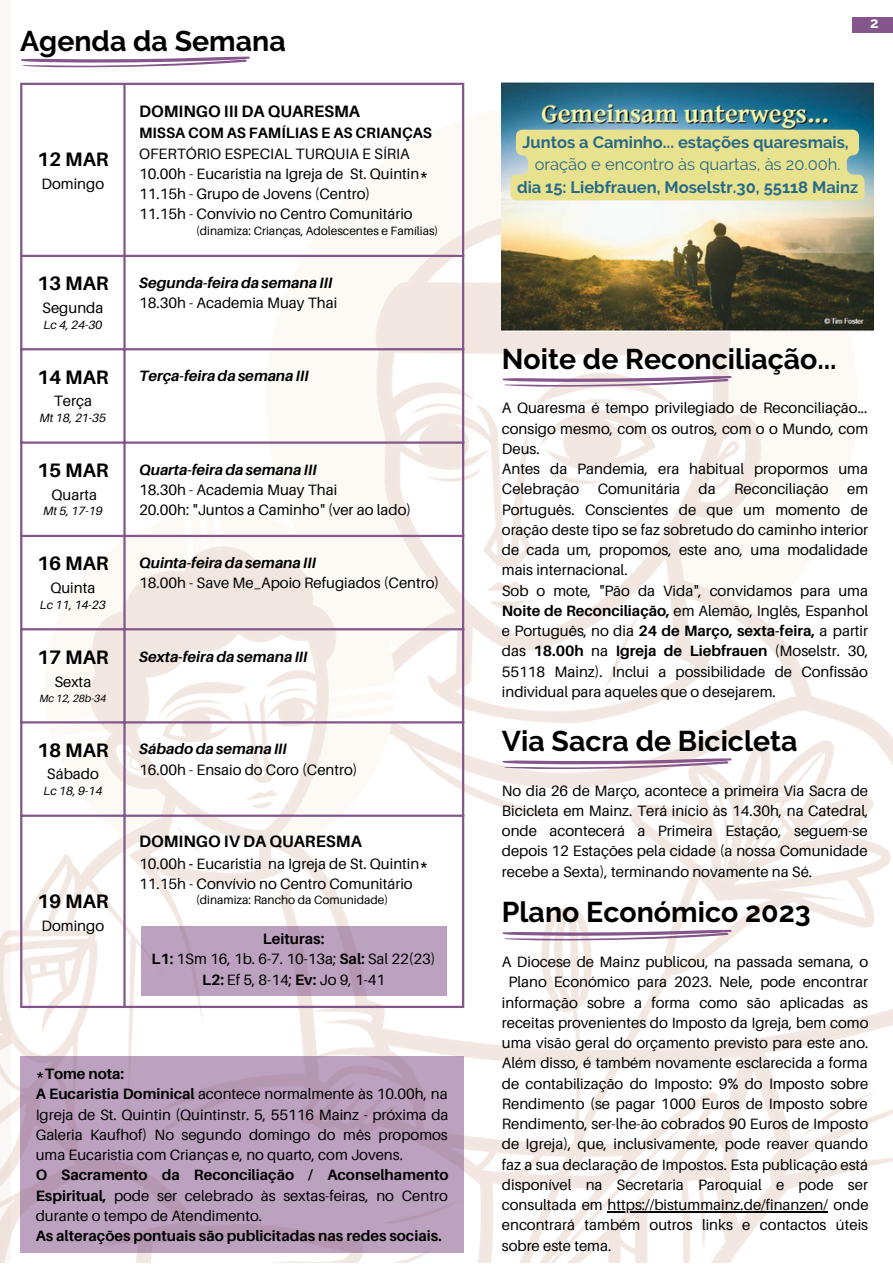
<style>
.page{position:relative;width:893px;height:1264px;background:#fff}
.page>*{position:absolute;margin:0;border:0;box-sizing:border-box;transform-origin:0 0}
.t1{font:700 28.5px "Raleway";color:#000}
.t2{font:700 19.5px "Aileron";color:#000}
.t3{font:700 16.5px "Raleway";color:#266988}
.t4{font:700 16.5px "Aileron";color:#000}
.t5{font:16.5px "Raleway";color:#266988}
.t6{font:15px/20.2px "Aileron";color:#000}
.t7{font:italic 700 15px "Aileron";color:#000}
.t8{font:700 15px "Aileron";color:#000}
.t9{font:700 15px "Raleway";color:#fff}
.t10{font:12px "Aileron";color:#000}
.t11{font:italic 12px "Aileron";color:#000}
.t12{font:italic 10.5px "Aileron";color:#000}
.s1{font-weight:700}
</style>
<div class="page">
<img style="left:11px;top:32px;width:881px;height:1230px">
<hr style="left:20px;top:85px;width:2px;height:920px;background:#85568c">
<hr style="left:123px;top:85px;width:3px;height:920px;background:#85568c">
<hr style="left:462px;top:85px;width:2px;height:920px;background:#85568c">
<hr style="left:20px;top:83px;width:444px;height:2px;background:#85568c">
<hr style="left:20px;top:255px;width:444px;height:2px;background:#85568c">
<hr style="left:20px;top:348px;width:444px;height:2px;background:#85568c">
<hr style="left:20px;top:441px;width:444px;height:3px;background:#85568c">
<hr style="left:20px;top:535px;width:444px;height:2px;background:#85568c">
<hr style="left:20px;top:628px;width:444px;height:2px;background:#85568c">
<hr style="left:20px;top:721px;width:444px;height:2px;background:#85568c">
<hr style="left:20px;top:814px;width:444px;height:2px;background:#85568c">
<hr style="left:20px;top:1005px;width:444px;height:3px;background:#85568c">
<svg style="left:20px;top:57px;width:231px;height:11px"></svg>
<div style="left:141px;top:926px;width:305px;height:69px;background:linear-gradient(to right,#bca1bf,#bba1be)"></div>
<img style="left:502px;top:83px;width:371px;height:248px">
<div style="left:510px;top:130px;width:354px;height:70px;background:#e8e28f"></div>
<div style="left:851px;top:17px;width:41px;height:15px;background:#85568c"></div>
<svg style="left:0;top:929px;width:11px;height:333px"></svg>
<svg style="left:502px;top:929px;width:230px;height:11px"></svg>
<hr style="left:607px;top:1211px;width:221px;height:1px;background:#000">
<div style="left:20px;top:1056px;width:443px;height:197px;background:linear-gradient(to right,#bba0bd,#bba0be)"></div>
<svg style="left:502px;top:758px;width:230px;height:11px"></svg>
<svg style="left:502px;top:376px;width:230px;height:11px"></svg>
<h1 class="t1" style="left:20px;top:24px;width:267px">Agenda da Semana</h1>
<h2 class="t2" style="left:37px;top:147px;width:73px">12 MAR</h2>
<p class="t6" style="left:42px;top:173px;width:64px">Domingo</p>
<h2 class="t2" style="left:37px;top:271px;width:73px">13 MAR</h2>
<p class="t6" style="left:42px;top:297px;width:63px">Segunda</p>
<p class="t11" style="left:43px;top:317px;width:60px">Lc 4, 24-30</p>
<h2 class="t2" style="left:37px;top:365px;width:73px">14 MAR</h2>
<p class="t6" style="left:54px;top:390px;width:40px">Terça</p>
<p class="t11" style="left:40px;top:410px;width:68px">Mt 18, 21-35</p>
<h2 class="t2" style="left:37px;top:458px;width:73px">15 MAR</h2>
<p class="t6" style="left:52px;top:484px;width:47px">Quarta</p>
<p class="t11" style="left:43px;top:504px;width:61px">Mt 5, 17-19</p>
<h2 class="t2" style="left:37px;top:551px;width:73px">16 MAR</h2>
<p class="t6" style="left:50px;top:577px;width:46px">Quinta</p>
<p class="t11" style="left:40px;top:597px;width:67px">Lc 11, 14-23</p>
<h2 class="t2" style="left:37px;top:645px;width:73px">17 MAR</h2>
<p class="t6" style="left:54px;top:671px;width:38px">Sexta</p>
<p class="t12" style="left:39px;top:692px;width:69px">Mc 12, 28b-34</p>
<h2 class="t2" style="left:37px;top:737px;width:73px">18 MAR</h2>
<p class="t6" style="left:47px;top:763px;width:53px">Sábado</p>
<p class="t11" style="left:43px;top:783px;width:60px">Lc 18, 9-14</p>
<h2 class="t2" style="left:37px;top:889px;width:73px">19 MAR</h2>
<p class="t6" style="left:42px;top:915px;width:64px">Domingo</p>
<p class="t4" style="left:139px;top:101px;width:222px">DOMINGO III DA QUARESMA</p>
<p class="t8" style="left:139px;top:124px;width:294px">MISSA COM AS FAMÍLIAS E AS CRIANÇAS</p>
<p class="t6" style="left:139px;top:143px;width:291px">OFERTÓRIO ESPECIAL TURQUIA E SÍRIA 10.00h - Eucaristia na Igreja de St. Quintin<span class="s1">* </span>11.15h - Grupo de Jovens (Centro)<br>11.15h - Convívio no Centro Comunitário</p>
<p class="t10" style="left:196px;top:223px;width:244px">(dinamiza: Crianças, Adolescentes e Famílias)</p>
<p class="t7" style="left:139px;top:273px;width:195px">Segunda-feira da semana III</p>
<p class="t6" style="left:139px;top:292px;width:200px">18.30h - Academia Muay Thai</p>
<p class="t7" style="left:139px;top:367px;width:171px">Terça-feira da semana III</p>
<p class="t7" style="left:139px;top:460px;width:179px">Quarta-feira da semana III</p>
<p class="t6" style="left:139px;top:479px;width:273px">18.30h - Academia Muay Thai<br>20.00h: "Juntos a Caminho" (ver ao lado)</p>
<p class="t7" style="left:139px;top:553px;width:178px">Quinta-feira da semana III</p>
<p class="t6" style="left:139px;top:572px;width:301px">18.00h - Save Me_Apoio Refugiados (Centro)</p>
<p class="t7" style="left:139px;top:647px;width:170px">Sexta-feira da semana III</p>
<p class="t7" style="left:139px;top:740px;width:149px">Sábado da semana III</p>
<p class="t6" style="left:139px;top:759px;width:220px">16.00h - Ensaio do Coro (Centro)</p>
<p class="t4" style="left:139px;top:830px;width:224px">DOMINGO IV DA QUARESMA</p>
<p class="t6" style="left:139px;top:853px;width:291px">10.00h <span class="s1">-</span> Eucaristia na Igreja de St. Quintin<span class="s1">*<br></span>11.15h - Convívio no Centro Comunitário</p>
<p class="t10" style="left:196px;top:892px;width:194px">(dinamiza: Rancho da Comunidade)</p>
<p class="t6" style="left:151px;top:928px;width:285px;text-align:center"><span class="s1">Leituras:<br>L1:</span> 1Sm 16, 1b. 6-7. 10-13a; <span class="s1">Sal:</span> Sal 22(23)<br><span class="s1">L2:</span> Ef 5, 8-14; <span class="s1">Ev:</span> Jo 9, 1-41</p>
<p class="t6" style="left:36px;top:1063px;width:414px"><span class="s1">*Tome nota:<br>A Eucaristia Dominical</span> acontece normalmente às 10.00h, na Igreja de St. Quintin (Quintinstr. 5, 55116 Mainz - próxima da Galeria Kaufhof) No segundo domingo do mês propomos uma Eucaristia com Crianças e, no quarto, com Jovens.</p>
<p class="t6" style="left:36px;top:1164px;width:414px;text-align:justify"><span class="s1">O Sacramento da Reconciliação / Aconselhamento Espiritual,</span> pode ser celebrado às sextas-feiras, no Centro durante o tempo de Atendimento.</p>
<p class="t8" style="left:36px;top:1226px;width:407px">As alterações pontuais são publicitadas nas redes sociais.</p>
<p class="t9" style="left:870px;top:14px;width:10px">2</p>
<p class="t3" style="left:522px;top:132px;width:327px">Juntos a Caminho... estações quaresmais,</p>
<p class="t5" style="left:534px;top:154px;width:307px">oração e encontro às quartas, às 20.00h.</p>
<p class="t3" style="left:517px;top:177px;width:342px">dia 15: Liebfrauen, Moselstr.30, 55118 Mainz</p>
<h1 class="t1" style="left:502px;top:342px;width:336px">Noite de Reconciliação...</h1>
<p class="t6" style="left:502px;top:397px;width:368px">A Quaresma é tempo privilegiado de Reconciliação... consigo mesmo, com os outros, com o o Mundo, com Deus.<br>Antes da Pandemia, era habitual propormos uma Celebração Comunitária da Reconciliação em Português. Conscientes de que um momento de oração deste tipo se faz sobretudo do caminho interior de cada um, propomos, este ano, uma modalidade mais internacional.<br>Sob o mote, "Pão da Vida", convidamos para uma <span class="s1">Noite de Reconciliação,</span> em Alemão, Inglês, Espanhol e Português, no dia <span class="s1">24 de Março, sexta-feira,</span> a partir das <span class="s1">18.00h</span> na <span class="s1">Igreja de Liebfrauen</span> (Moselstr. 30, 55118 Mainz). Inclui a possibilidade de Confissão individual para aqueles que o desejarem.</p>
<h1 class="t1" style="left:502px;top:724px;width:297px">Via Sacra de Bicicleta</h1>
<p class="t6" style="left:502px;top:780px;width:368px;text-align:justify">No dia 26 de Março, acontece a primeira Via Sacra de Bicicleta em Mainz. Terá início às 14.30h, na Catedral, onde acontecerá a Primeira Estação, seguem-se depois 12 Estações pela cidade (a nossa Comunidade recebe a Sexta), terminando novamente na Sé.</p>
<h1 class="t1" style="left:502px;top:895px;width:310px">Plano Económico 2023</h1>
<p class="t6" style="left:502px;top:951px;width:368px">A Diocese de Mainz publicou, na passada semana, o</p>
<p class="t6" style="left:508px;top:971px;width:361px">Plano Económico para 2023. Nele, pode encontrar</p>
<p class="t6" style="left:502px;top:991px;width:367px">informação sobre a forma como são aplicadas as</p>
<p class="t6" style="left:502px;top:1012px;width:368px">receitas provenientes do Imposto da Igreja, bem como</p>
<p class="t6" style="left:502px;top:1032px;width:368px">uma visão geral do orçamento previsto para este ano.</p>
<p class="t6" style="left:502px;top:1052px;width:367px">Além disso, é também novamente esclarecida a forma</p>
<p class="t6" style="left:502px;top:1072px;width:368px">de contabilização do Imposto: 9% do Imposto sobre</p>
<p class="t6" style="left:502px;top:1093px;width:367px">Rendimento (se pagar 1000 Euros de Imposto sobre</p>
<p class="t6" style="left:502px;top:1113px;width:368px">Rendimento, ser-lhe-ão cobrados 90 Euros de Imposto</p>
<p class="t6" style="left:502px;top:1133px;width:367px">de Igreja), que, inclusivamente, pode reaver quando</p>
<p class="t6" style="left:502px;top:1153px;width:368px">faz a sua declaração de Impostos. Esta publicação está</p>
<p class="t6" style="left:502px;top:1174px;width:367px">disponível na Secretaria Paroquial e pode ser</p>
<p class="t6" style="left:502px;top:1194px;width:368px">consultada em https://bistummainz.de/finanzen/ onde</p>
<p class="t6" style="left:502px;top:1214px;width:368px">encontrará também outros links e contactos úteis</p>
<p class="t6" style="left:502px;top:1234px;width:111px">sobre este tema.</p>
</div>
